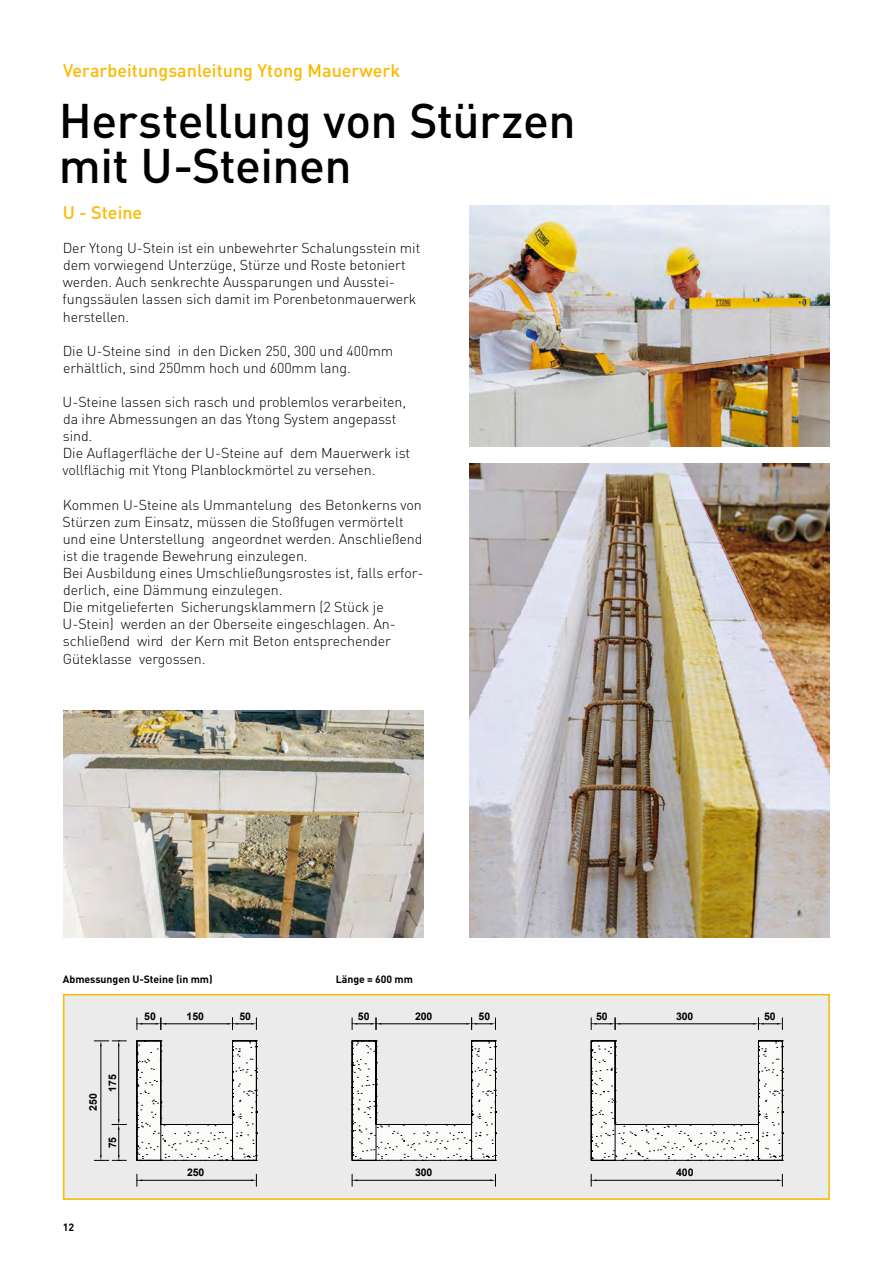
<style>
.page{position:relative;width:893px;height:1263px;background:#fff}
.page>*{position:absolute;margin:0;border:0;box-sizing:border-box;transform-origin:0 0}
.t1{font:500 48px/45px "DIN Pro";letter-spacing:-.01em;color:#000}
.t2{font:500 18px "DIN Pro";color:#fbba00}
.t3{font:300 14.25px/17.1px "DIN Pro";letter-spacing:-.005em;color:#000}
.t4{font:700 10.5px "DIN Pro";letter-spacing:-.005em;color:#000}
.t5{font:700 10.5px "Arial";letter-spacing:-.005em;color:#000}
</style>
<div class="page">
<img style="left:470px;top:205px;width:360px;height:241px">
<img style="left:64px;top:711px;width:359px;height:226px">
<img style="left:470px;top:463px;width:360px;height:474px">
<div style="left:66px;top:997px;width:761px;height:200px;background:#ebebeb"></div>
<hr style="left:118px;top:1046px;width:1px;height:73px;background:#000">
<hr style="left:101px;top:1046px;width:1px;height:109px;background:#000">
<svg style="left:94px;top:1040px;width:32px;height:6px"></svg>
<svg style="left:94px;top:1119px;width:32px;height:42px"></svg>
<hr style="left:142px;top:1180px;width:109px;height:1px;background:#000">
<svg style="left:251px;top:1174px;width:6px;height:12px"></svg>
<svg style="left:137px;top:1174px;width:5px;height:12px"></svg>
<hr style="left:357px;top:1180px;width:133px;height:1px;background:#000">
<svg style="left:490px;top:1174px;width:6px;height:12px"></svg>
<svg style="left:352px;top:1174px;width:5px;height:12px"></svg>
<hr style="left:596px;top:1180px;width:181px;height:1px;background:#000">
<svg style="left:777px;top:1174px;width:6px;height:12px"></svg>
<svg style="left:591px;top:1174px;width:5px;height:12px"></svg>
<hr style="left:620px;top:1023px;width:133px;height:1px;background:#000">
<svg style="left:753px;top:1018px;width:30px;height:11px"></svg>
<svg style="left:591px;top:1040px;width:192px;height:121px"></svg>
<svg style="left:591px;top:1018px;width:29px;height:11px"></svg>
<hr style="left:381px;top:1023px;width:85px;height:1px;background:#000">
<svg style="left:466px;top:1018px;width:30px;height:11px"></svg>
<svg style="left:352px;top:1018px;width:29px;height:11px"></svg>
<hr style="left:166px;top:1023px;width:61px;height:1px;background:#000">
<svg style="left:227px;top:1018px;width:30px;height:11px"></svg>
<svg style="left:137px;top:1018px;width:29px;height:11px"></svg>
<svg style="left:137px;top:1041px;width:645px;height:119px"></svg>
<div style="left:63px;top:994px;width:767px;height:206px;border:2px solid #fbba00"></div>
<p class="t2" style="left:63px;top:58px;width:339px">Verarbeitungsanleitung Ytong Mauerwerk</p>
<h1 class="t1" style="left:59px;top:96px;width:518px">Herstellung von Stürzen mit U-Steinen</h1>
<p class="t2" style="left:63px;top:200px;width:81px">U - Steine</p>
<p class="t3" style="left:63px;top:239px;width:359px">Der Ytong U-Stein ist ein unbewehrter Schalungsstein mit dem vorwiegend Unterzüge, Stürze und Roste betoniert werden. Auch senkrechte Aussparungen und Ausstei&shy;fungssäulen lassen sich damit im Porenbetonmauerwerk herstellen.</p>
<p class="t3" style="left:63px;top:341px;width:332px">Die U-Steine sind in den Dicken 250, 300 und 400mm erhältlich, sind 250mm hoch und 600mm lang.</p>
<p class="t3" style="left:62px;top:393px;width:349px">U-Steine lassen sich rasch und problemlos verarbeiten, da ihre Abmessungen an das Ytong System angepasst sind.<br>Die Auflagerfläche der U-Steine auf dem Mauerwerk ist vollflächig mit Ytong Planblockmörtel zu versehen.</p>
<p class="t3" style="left:63px;top:495px;width:363px">Kommen U-Steine als Ummantelung des Betonkerns von Stürzen zum Einsatz, müssen die Stoßfugen vermörtelt und eine Unterstellung angeordnet werden. Anschließend ist die tragende Bewehrung einzulegen.<br>Bei Ausbildung eines Umschließungsrostes ist, falls erfor&shy;derlich, eine Dämmung einzulegen.<br>Die mitgelieferten Sicherungsklammern (2 Stück je U-Stein) werden an der Oberseite eingeschlagen. An&shy;schließend wird der Kern mit Beton entsprechender Güteklasse vergossen.</p>
<p class="t4" style="left:63px;top:971px;width:151px">Abmessungen U-Steine (in mm)</p>
<p class="t4" style="left:336px;top:971px;width:79px">Länge = 600 mm</p>
<p class="t5" style="left:86px;top:1110px;width:19px;rotate:-90deg">250</p>
<p class="t5" style="left:105px;top:1092px;width:19px;rotate:-90deg">175</p>
<p class="t5" style="left:105px;top:1148px;width:13px;rotate:-90deg">75</p>
<p class="t4" style="left:63px;top:1219px;width:13px">12</p>
<p class="t5" style="left:187px;top:1009px;width:19px">150</p>
<p class="t5" style="left:415px;top:1009px;width:19px">200</p>
<p class="t5" style="left:676px;top:1009px;width:19px">300</p>
<p class="t5" style="left:144px;top:1009px;width:13px">50</p>
<p class="t5" style="left:239px;top:1009px;width:13px">50</p>
<p class="t5" style="left:358px;top:1009px;width:13px">50</p>
<p class="t5" style="left:479px;top:1009px;width:13px">50</p>
<p class="t5" style="left:596px;top:1009px;width:13px">50</p>
<p class="t5" style="left:764px;top:1009px;width:13px">50</p>
<p class="t5" style="left:187px;top:1165px;width:19px">250</p>
<p class="t5" style="left:415px;top:1165px;width:19px">300</p>
<p class="t5" style="left:676px;top:1165px;width:19px">400</p>
</div>
